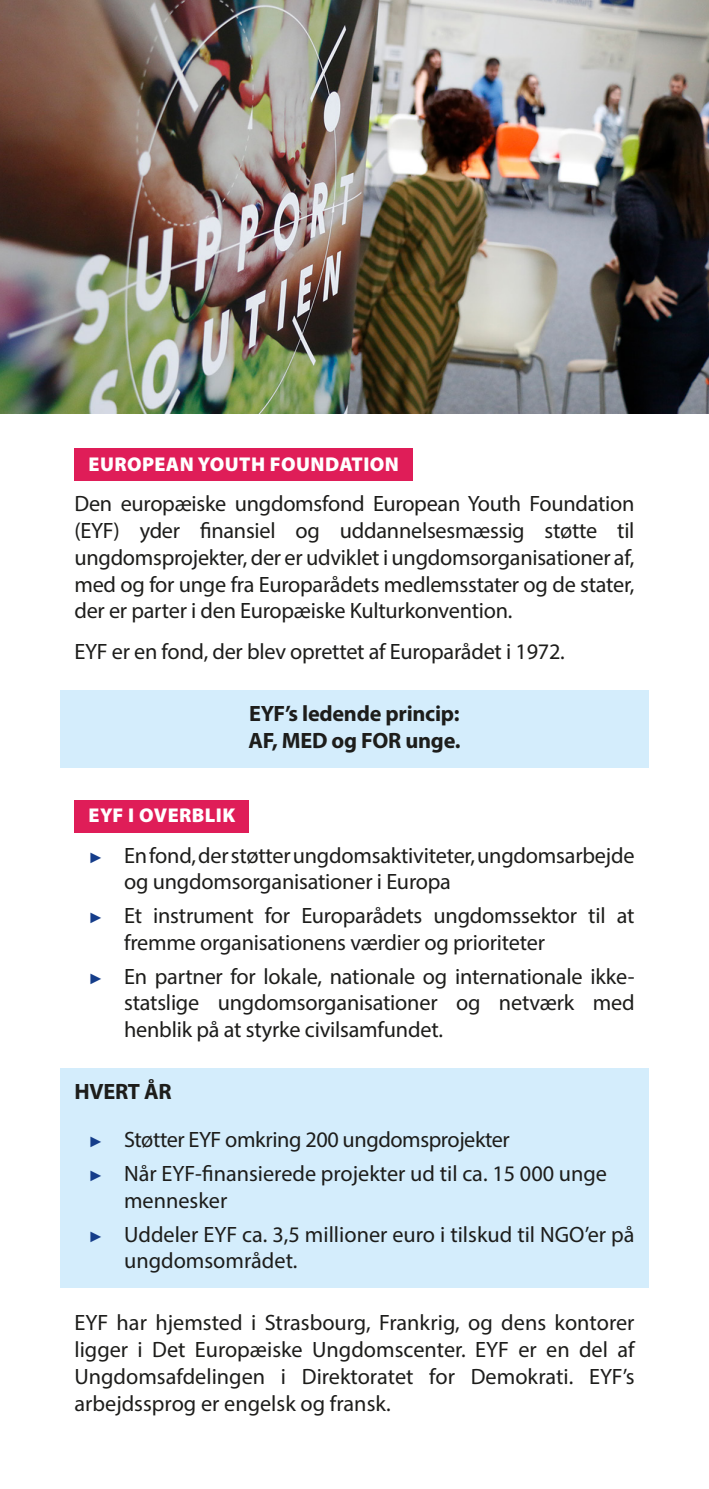
<style>
.page{position:relative;width:709px;height:1489px;background:#fff}
.page>*{position:absolute;margin:0;border:0;box-sizing:border-box;transform-origin:0 0}
.body{font:22.25px/26.8px "Myriad Pro";letter-spacing:-.01em;color:#1d1d1b}
.special_body{font:700 22.25px "Myriad Pro";letter-spacing:-.01em;color:#1d1d1b}
.t1{font:900 20px "Myriad Pro";letter-spacing:.02em;color:#fff}
.s1{font-family:"Arial";font-size:15px;color:#153d8a}
</style>
<div class="page">
<img style="left:0;top:0;width:709px;height:413px">
<div style="left:74px;top:448px;width:339px;height:33px;background:#df1d58"></div>
<div style="left:60px;top:690px;width:588px;height:51px;background:#d4edfc"></div>
<div style="left:60px;top:717px;width:588px;height:50px;background:#d4edfc"></div>
<div style="left:74px;top:799px;width:175px;height:33px;background:#df1d58"></div>
<div style="left:60px;top:1068px;width:588px;height:50px;background:#d4edfc"></div>
<div style="left:60px;top:1116px;width:588px;height:50px;background:#d4edfc"></div>
<div style="left:60px;top:1150px;width:588px;height:77px;background:#d4edfc"></div>
<div style="left:60px;top:1210px;width:588px;height:77px;background:#d4edfc"></div>
<p class="t1" style="left:89px;top:450px;width:312px">EUROPEAN YOUTH FOUNDATION</p>
<p class="body" style="left:74px;top:490px;width:561px;text-align:justify">Den europæiske ungdomsfond European Youth Foundation (EYF) yder finansiel og uddannelsesmæssig støtte til ungdomsprojekter, der er udviklet i ungdomsorganisationer af, med og for unge fra Europarådets medlemsstater og de stater, der er parter i den Europæiske Kulturkonvention.</p>
<p class="body" style="left:74px;top:638px;width:492px">EYF er en fond, der blev oprettet af Europarådet i 1972.</p>
<p class="special_body" style="left:249px;top:699px;width:212px">EYF’s ledende princip:</p>
<p class="special_body" style="left:248px;top:726px;width:214px">AF, MED og FOR unge.</p>
<p class="t1" style="left:89px;top:801px;width:148px">EYF I OVERBLIK</p>
<p class="body" style="left:124px;top:841px;width:512px;text-indent:-35px"><span class="s1">►</span> En fond, der støtter ungdomsaktiviteter, ungdomsarbejde og ungdomsorganisationer i Europa</p>
<p class="body" style="left:124px;top:901px;width:512px;text-indent:-35px"><span class="s1">►</span> Et instrument for Europarådets ungdomssektor til at fremme organisationens værdier og prioriteter</p>
<p class="body" style="left:124px;top:962px;width:512px;text-align:justify;text-indent:-35px"><span class="s1">►</span> En partner for lokale, nationale og internationale ikke&shy;statslige ungdomsorganisationer og netværk med henblik på at styrke civilsamfundet.</p>
<p class="special_body" style="left:74px;top:1077px;width:99px">HVERT ÅR</p>
<p class="body" style="left:89px;top:1125px;width:422px"><span class="s1">►</span> Støtter EYF omkring 200 ungdomsprojekter</p>
<p class="body" style="left:124px;top:1159px;width:484px;text-indent:-35px"><span class="s1">►</span> Når EYF-finansierede projekter ud til ca. 15 000 unge mennesker</p>
<p class="body" style="left:124px;top:1220px;width:512px;text-indent:-35px"><span class="s1">►</span> Uddeler EYF ca. 3,5 millioner euro i tilskud til NGO’er på ungdomsområdet.</p>
<p class="body" style="left:74px;top:1309px;width:561px;text-align:justify">EYF har hjemsted i Strasbourg, Frankrig, og dens kontorer ligger i Det Europæiske Ungdomscenter. EYF er en del af Ungdomsafdelingen i Direktoratet for Demokrati. EYF’s arbejdssprog er engelsk og fransk.</p>
</div>
